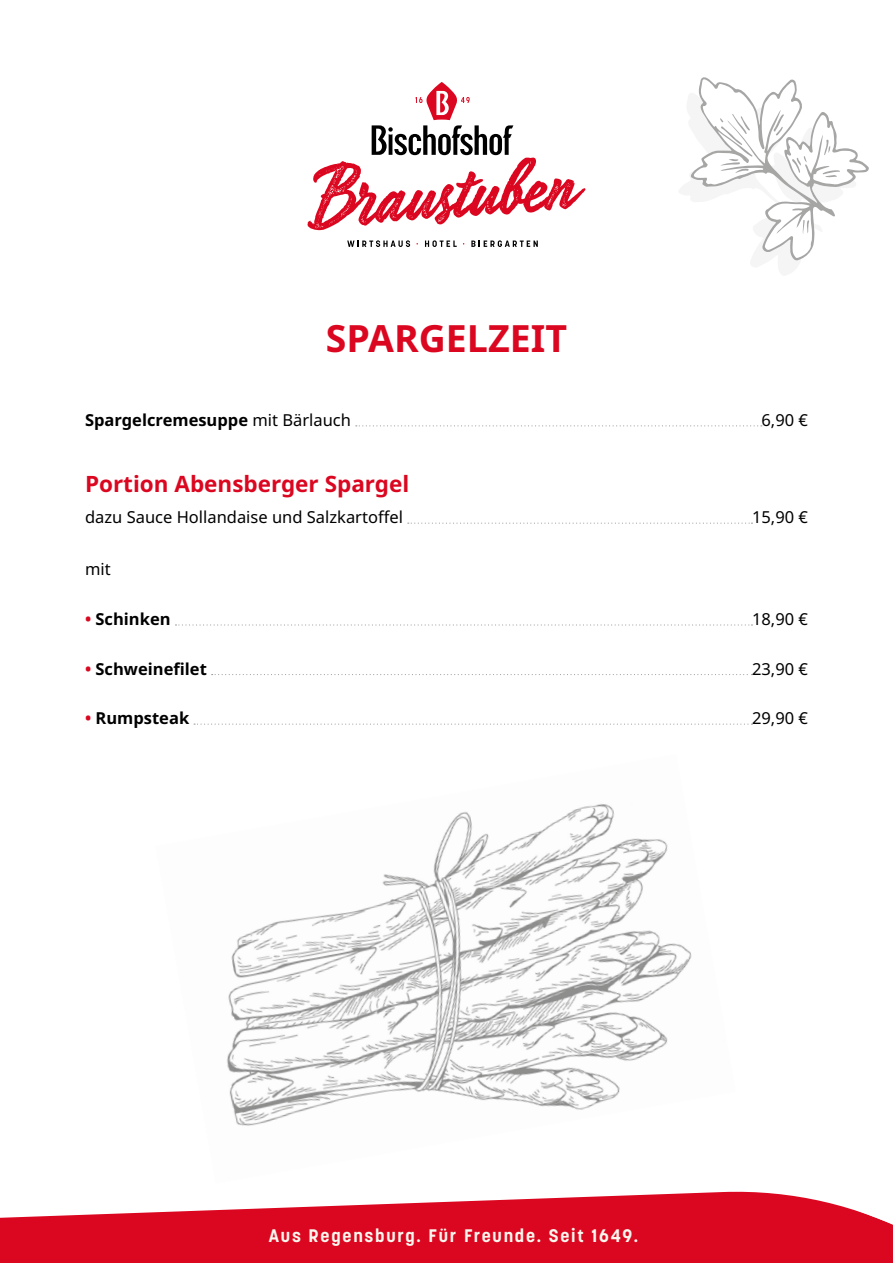
<style>
.page{position:relative;width:893px;height:1263px;background:#fff}
.page>*{position:absolute;margin:0;border:0;box-sizing:border-box;transform-origin:0 0}
.t1{font:700 37.5px "Noto Sans";color:#db0720}
.t2{font:700 22.5px "Noto Sans";color:#db0720}
.t3{font:700 18px "Korolev";letter-spacing:.1em;color:#fbf6ee}
.t4{font:16.5px "Noto Sans";color:#000}
.t5{font:700 16.5px "Noto Sans";color:#000}
.s1{font-weight:400}
.s2{color:#db0720}
</style>
<div class="page">
<svg style="left:356px;top:425px;width:406px;height:1px"></svg>
<svg style="left:408px;top:523px;width:344px;height:1px"></svg>
<svg style="left:175px;top:624px;width:577px;height:1px"></svg>
<svg style="left:212px;top:674px;width:540px;height:1px"></svg>
<svg style="left:194px;top:723px;width:558px;height:2px"></svg>
<svg style="left:347px;top:240px;width:63px;height:7px"></svg>
<svg style="left:425px;top:240px;width:32px;height:7px"></svg>
<svg style="left:471px;top:240px;width:67px;height:7px"></svg>
<svg style="left:307px;top:82px;width:278px;height:148px"></svg>
<svg style="left:0;top:1191px;width:893px;height:72px;fill:#db0720"></svg>
<img style="left:227px;top:804px;width:465px;height:322px">
<svg style="left:690px;top:77px;width:179px;height:184px"></svg>
<h1 class="t1" style="left:326px;top:311px;width:243px">SPARGELZEIT</h1>
<p class="t5" style="left:85px;top:408px;width:267px">Spargelcremesuppe <span class="s1">mit Bärlauch</span></p>
<p class="t4" style="left:761px;top:408px;width:48px">6,90 €</p>
<h2 class="t2" style="left:85px;top:468px;width:326px">Portion Abensberger Spargel</h2>
<p class="t4" style="left:85px;top:505px;width:319px">dazu Sauce Hollandaise und Salzkartoffel</p>
<p class="t4" style="left:752px;top:505px;width:57px">15,90 €</p>
<p class="t4" style="left:85px;top:558px;width:27px">mit</p>
<p class="t5" style="left:85px;top:607px;width:87px"><span class="s2">•</span> Schinken</p>
<p class="t4" style="left:752px;top:607px;width:57px">18,90 €</p>
<p class="t5" style="left:85px;top:657px;width:123px"><span class="s2">•</span> Schweinefilet</p>
<p class="t4" style="left:752px;top:657px;width:57px">23,90 €</p>
<p class="t5" style="left:85px;top:706px;width:106px"><span class="s2">•</span> Rumpsteak</p>
<p class="t4" style="left:752px;top:706px;width:57px">29,90 €</p>
<p class="t3" style="left:269px;top:1224px;width:371px">Aus Regensburg. Für Freunde. Seit 1649.</p>
</div>
